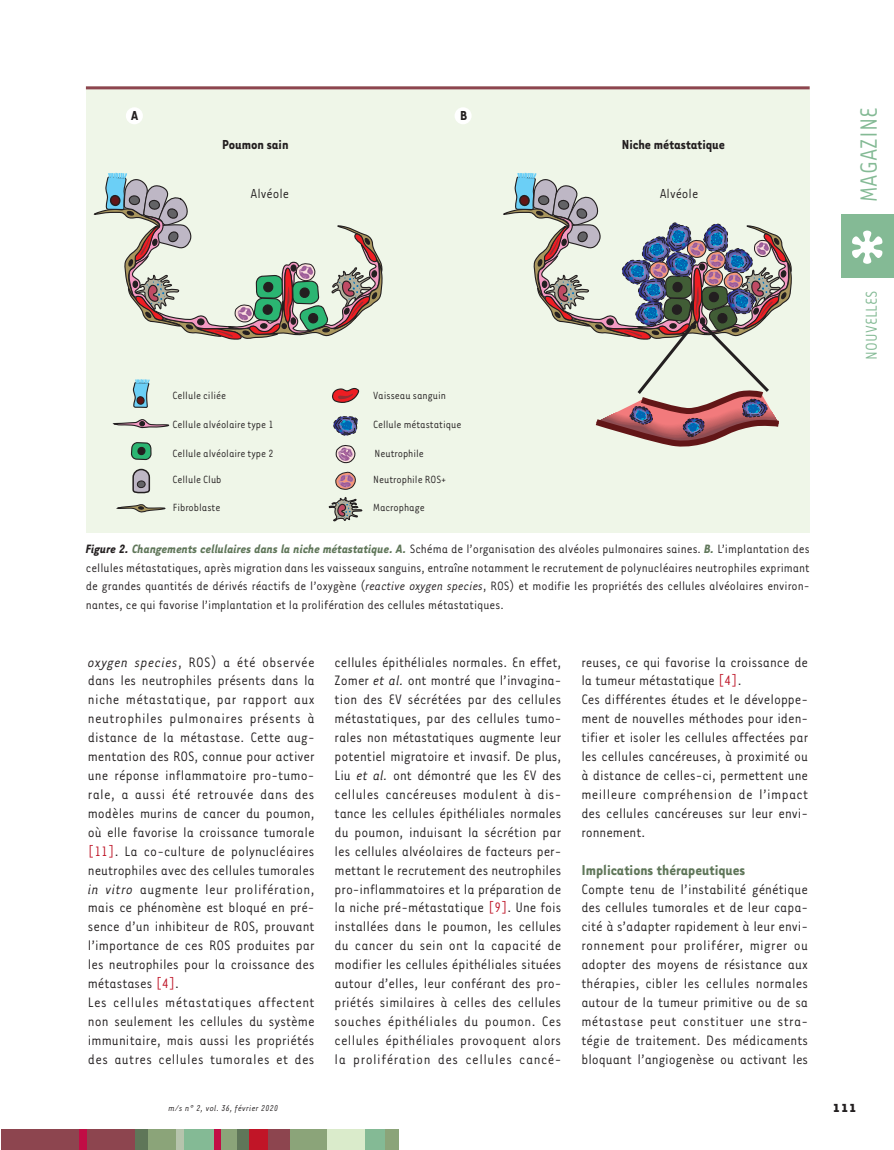
<style>
.page{position:relative;width:894px;height:1150px;background:#fff}
.page>*{position:absolute;margin:0;border:0;box-sizing:border-box;transform-origin:0 0}
.t1{font:27px "Tarzana Narrow";color:#84ba95}
.t2{font:18px "Tarzana Narrow";color:#84ba95}
.t3{font:700 16.5px "Tarzana Narrow";color:#5f7659}
.t4{font:15.75px/18.9px "Tarzana Narrow";color:#231f20}
.t5{font:700 15px "Tarzana Narrow";color:#231f20}
.t6{font:15px "Tarzana Narrow";color:#231f20}
.t7{font:13.95px/18.9px "Tarzana Narrow";color:#231f20;text-align:justify}
.t8{font:700 13.5px "Tarzana Wide";color:#231f20}
.t9{font:12px "Tarzana Narrow";color:#231f20}
.t10{font:italic 9.75px "Tarzana Narrow";letter-spacing:.025em;color:#231f20}
.s1{font-weight:700;font-style:italic}
.s2{font-weight:700;font-style:italic;color:#5f7659}
.s3{font-style:italic}
.s4{color:#bf182a}
</style>
<div class="page">
<div style="left:1px;top:1128px;width:134px;height:21px;background:#8d454f"></div>
<div style="left:236px;top:1128px;width:13px;height:21px;background:#5f7659"></div>
<div style="left:79px;top:1128px;width:8px;height:21px;background:#c10d45"></div>
<div style="left:135px;top:1128px;width:21px;height:21px;background:#5f7659"></div>
<div style="left:148px;top:1128px;width:30px;height:21px;background:#8ba479"></div>
<div style="left:176px;top:1128px;width:9px;height:21px;background:#b6c4ad"></div>
<div style="left:185px;top:1128px;width:29px;height:21px;background:#84ba95"></div>
<div style="left:218px;top:1128px;width:19px;height:21px;background:#8ba479"></div>
<div style="left:214px;top:1128px;width:6px;height:21px;background:#c10d45"></div>
<div style="left:249px;top:1128px;width:27px;height:21px;background:#c11527"></div>
<div style="left:288px;top:1128px;width:39px;height:21px;background:#8ba479"></div>
<div style="left:268px;top:1128px;width:21px;height:21px;background:#8d454f"></div>
<div style="left:327px;top:1128px;width:39px;height:21px;background:#daebcb"></div>
<div style="left:365px;top:1128px;width:21px;height:21px;background:#84ba95"></div>
<div style="left:385px;top:1128px;width:13px;height:21px;background:#8ba479"></div>
<div style="left:841px;top:214px;width:52px;height:64px;background:#84ba95"></div>
<svg style="left:852px;top:230px;width:30px;height:34px"></svg>
<div style="left:86px;top:86px;width:723px;height:447px;background:#eff6e8"></div>
<svg style="left:130px;top:442px;width:22px;height:18px"></svg>
<svg style="left:116px;top:504px;width:50px;height:9px"></svg>
<svg style="left:132px;top:468px;width:19px;height:26px"></svg>
<svg style="left:132px;top:379px;width:18px;height:29px"></svg>
<svg style="left:112px;top:419px;width:58px;height:10px"></svg>
<svg style="left:332px;top:388px;width:28px;height:15px"></svg>
<svg style="left:333px;top:416px;width:25px;height:20px"></svg>
<svg style="left:335px;top:445px;width:21px;height:18px"></svg>
<svg style="left:93px;top:172px;width:290px;height:168px"></svg>
<svg style="left:503px;top:172px;width:289px;height:275px"></svg>
<svg style="left:329px;top:471px;width:34px;height:51px"></svg>
<div style="left:126px;top:107px;width:17px;height:17px;background:#fff;border-radius:50%"></div>
<div style="left:454px;top:107px;width:17px;height:17px;background:#fff;border-radius:50%"></div>
<hr style="left:86px;top:86px;width:723px;height:3px;background:#8d454f">
<p class="t5" style="left:131px;top:106px;width:9px">A</p>
<p class="t5" style="left:460px;top:106px;width:9px">B</p>
<p class="t5" style="left:222px;top:135px;width:68px">Poumon sain</p>
<p class="t6" style="left:250px;top:184px;width:40px">Alvéole</p>
<p class="t5" style="left:621px;top:135px;width:105px">Niche métastatique</p>
<p class="t6" style="left:659px;top:184px;width:40px">Alvéole</p>
<h1 class="t1" style="left:852px;top:202px;width:96px;rotate:-90deg">MAGAZINE</h1>
<p class="t9" style="left:172px;top:387px;width:55px">Cellule ciliée</p>
<p class="t9" style="left:373px;top:387px;width:74px">Vaisseau sanguin</p>
<p class="t9" style="left:172px;top:417px;width:102px">Cellule alvéolaire type 1</p>
<p class="t9" style="left:373px;top:417px;width:90px">Cellule métastatique</p>
<p class="t9" style="left:374px;top:446px;width:51px">Neutrophile</p>
<p class="t9" style="left:172px;top:446px;width:102px">Cellule alvéolaire type 2</p>
<p class="t9" style="left:172px;top:472px;width:50px">Cellule Club</p>
<p class="t9" style="left:373px;top:472px;width:75px">Neutrophile ROS+</p>
<p class="t9" style="left:173px;top:500px;width:49px">Fibroblaste</p>
<p class="t9" style="left:373px;top:500px;width:53px">Macrophage</p>
<p class="t7" style="left:86px;top:538px;width:725px"><span class="s1">Figure 2.</span> <span class="s2">Changements cellulaires dans la niche métastatique. A.</span> Schéma de l’organisation des alvéoles pulmonaires saines. <span class="s2">B.</span> L’implantation des cellules métastatiques, après migration dans les vaisseaux sanguins, entraîne notamment le recrutement de polynucléaires neutrophiles exprimant de grandes quantités de dérivés réactifs de l’oxygène (<span class="s3">reactive oxygen species</span>, ROS) et modifie les propriétés des cellules alvéolaires environ&shy;nantes, ce qui favorise l’implantation et la prolifération des cellules métastatiques.</p>
<p class="t4" style="left:88px;top:651px;width:228px"><span class="s3">oxygen species</span>, ROS) a été observée dans les neutrophiles présents dans la niche métastatique, par rapport aux neutrophiles pulmonaires présents à distance de la métastase. Cette aug&shy;mentation des ROS, connue pour activer une réponse inflammatoire pro-tumo&shy;rale, a aussi été retrouvée dans des modèles murins de cancer du poumon, où elle favorise la croissance tumorale <span class="s4">[11]</span>. La co-culture de polynucléaires neutrophiles avec des cellules tumorales <span class="s3">in vitro</span> augmente leur prolifération, mais ce phénomène est bloqué en pré&shy;sence d’un inhibiteur de ROS, prouvant l’importance de ces ROS produites par les neutrophiles pour la croissance des métastases <span class="s4">[4]</span>.<br>Les cellules métastatiques affectent non seulement les cellules du système immunitaire, mais aussi les propriétés des autres cellules tumorales et des</p>
<p class="t10" style="left:169px;top:1101px;width:111px">m/s n° 2, vol. 36, février 2020</p>
<p class="t4" style="left:334px;top:651px;width:228px;text-align:justify">cellules épithéliales normales. En effet, Zomer <span class="s3">et al.</span> ont montré que l’invagina&shy;tion des EV sécrétées par des cellules métastatiques, par des cellules tumo&shy;rales non métastatiques augmente leur potentiel migratoire et invasif. De plus, Liu <span class="s3">et al.</span> ont démontré que les EV des cellules cancéreuses modulent à dis&shy;tance les cellules épithéliales normales du poumon, induisant la sécrétion par les cellules alvéolaires de facteurs per&shy;mettant le recrutement des neutrophiles pro-inflammatoires et la préparation de la niche pré-métastatique <span class="s4">[9]</span>. Une fois installées dans le poumon, les cellules du cancer du sein ont la capacité de modifier les cellules épithéliales situées autour d’elles, leur conférant des pro&shy;priétés similaires à celles des cellules souches épithéliales du poumon. Ces cellules épithéliales provoquent alors la prolifération des cellules cancé-</p>
<p class="t4" style="left:581px;top:651px;width:228px">reuses, ce qui favorise la croissance de la tumeur métastatique <span class="s4">[4]</span>.<br>Ces différentes études et le développe&shy;ment de nouvelles méthodes pour iden&shy;tifier et isoler les cellules affectées par les cellules cancéreuses, à proximité ou à distance de celles-ci, permettent une meilleure compréhension de l’impact des cellules cancéreuses sur leur envi&shy;ronnement.</p>
<p class="t3" style="left:581px;top:859px;width:165px">Implications thérapeutiques</p>
<p class="t4" style="left:581px;top:878px;width:228px;text-align:justify">Compte tenu de l’instabilité génétique des cellules tumorales et de leur capa&shy;cité à s’adapter rapidement à leur envi&shy;ronnement pour proliférer, migrer ou adopter des moyens de résistance aux thérapies, cibler les cellules normales autour de la tumeur primitive ou de sa métastase peut constituer une stra&shy;tégie de traitement. Des médicaments bloquant l’angiogenèse ou activant les</p>
<p class="t2" style="left:860px;top:359px;width:70px;rotate:-90deg">NOUVELLES</p>
<p class="t8" style="left:832px;top:1098px;width:26px">111</p>
</div>
